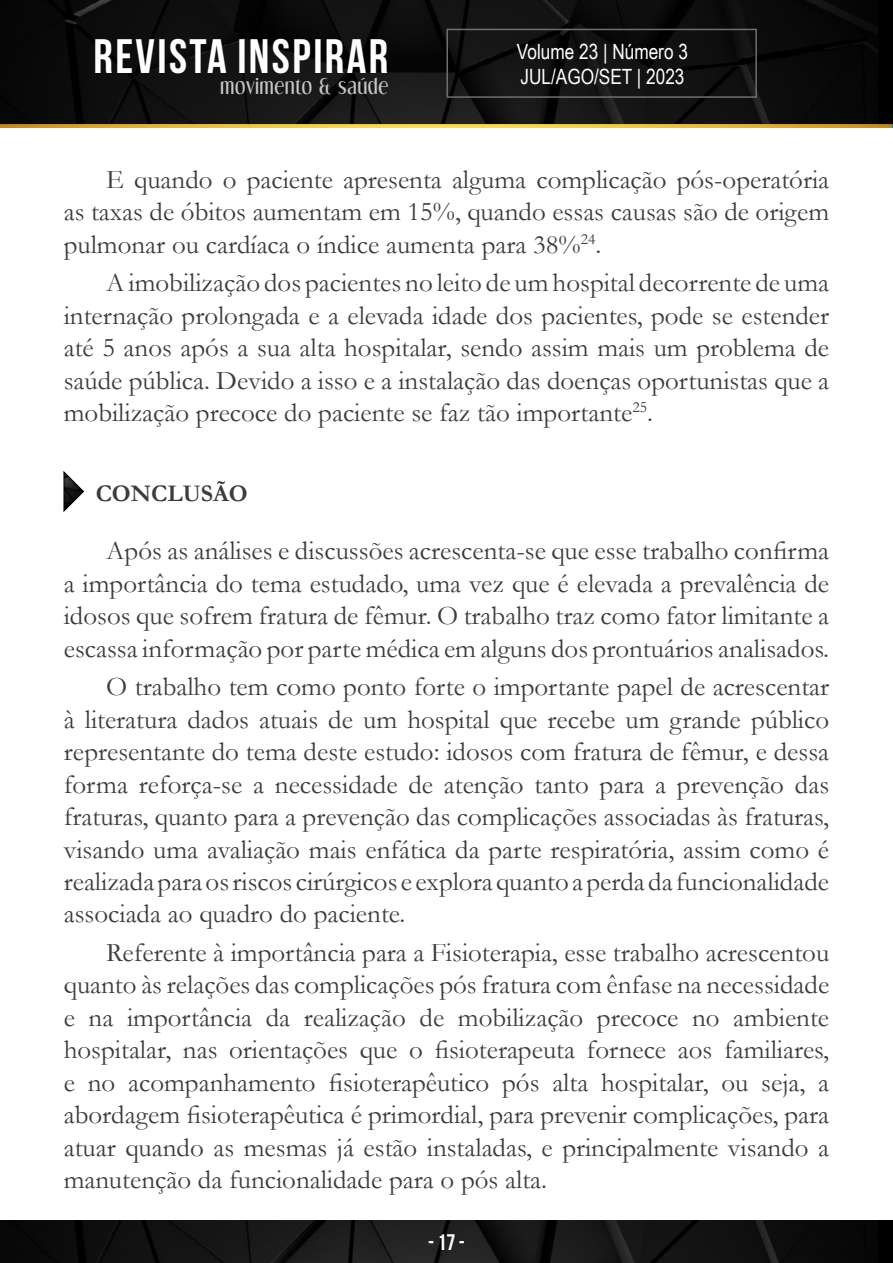
<style>
.page{position:relative;width:893px;height:1263px;background:#fff}
.page>*{position:absolute;margin:0;border:0;box-sizing:border-box;transform-origin:0 0}
.t1{font:700 48.3px "Bebas Neue";letter-spacing:.05em;color:#fff}
.t2{font:27px/32.4px "Garamond";color:#3c3c3b;text-align:justify}
.t3{font:700 24px "Garamond";color:#3c3c3b}
.t4{font:700 22.5px "Bebas Neue";color:#fff}
.t5{font:21px/25.2px "Arial Narrow";color:#fff}
.t6{font:18.9px "Dream Orphans";letter-spacing:.05em;color:#c6c6c6}
</style>
<div class="page">
<img style="left:0;top:124px;width:891px;height:4px">
<img style="left:0;top:0;width:878px;height:124px">
<div style="left:446px;top:29px;width:311px;height:69px;border:2px solid #706f6f"></div>
<img style="left:0;top:1220px;width:878px;height:43px">
<svg style="left:64px;top:471px;width:20px;height:41px"></svg>
<h1 class="t1" style="left:94px;top:29px;width:296px">REVISTA INSPIRAR</h1>
<p class="t6" style="left:220px;top:75px;width:169px">movimento &amp; saúde</p>
<p class="t5" style="left:517px;top:38px;width:173px">Volume 23 | Número 3<br>JUL/AGO/SET | 2023</p>
<p class="t2" style="left:64px;top:162px;width:767px;text-indent:43px">E quando o paciente apresenta alguma complicação pós-operatória as taxas de óbitos aumentam em 15%, quando essas causas são de origem pulmonar ou cardíaca o índice aumenta para 38%<sup>24</sup>.</p>
<p class="t2" style="left:64px;top:266px;width:767px;text-indent:43px">A imobilização dos pacientes no leito de um hospital decorrente de uma internação prolongada e a elevada idade dos pacientes, pode se estender até 5 anos após a sua alta hospitalar, sendo assim mais um problema de saúde pública. Devido a isso e a instalação das doenças oportunistas que a mobilização precoce do paciente se faz tão importante<sup>25</sup>.</p>
<p class="t3" style="left:96px;top:477px;width:154px">CONCLUSÃO</p>
<p class="t2" style="left:64px;top:534px;width:767px;text-indent:43px">Após as análises e discussões acrescenta-se que esse trabalho confirma a importância do tema estudado, uma vez que é elevada a prevalência de idosos que sofrem fratura de fêmur. O trabalho traz como fator limitante a escassa informação por parte médica em alguns dos prontuários analisados.</p>
<p class="t2" style="left:64px;top:670px;width:767px;text-indent:43px">O trabalho tem como ponto forte o importante papel de acrescentar à literatura dados atuais de um hospital que recebe um grande público representante do tema deste estudo: idosos com fratura de fêmur, e dessa forma reforça-se a necessidade de atenção tanto para a prevenção das fraturas, quanto para a prevenção das complicações associadas às fraturas, visando uma avaliação mais enfática da parte respiratória, assim como é realizada para os riscos cirúrgicos e explora quanto a perda da funcionalidade associada ao quadro do paciente.</p>
<p class="t2" style="left:64px;top:936px;width:767px;text-indent:43px">Referente à importância para a Fisioterapia, esse trabalho acrescentou quanto às relações das complicações pós fratura com ênfase na necessidade e na importância da realização de mobilização precoce no ambiente hospitalar, nas orientações que o fisioterapeuta fornece aos familiares, e no acompanhamento fisioterapêutico pós alta hospitalar, ou seja, a abordagem fisioterapêutica é primordial, para prevenir complicações, para atuar quando as mesmas já estão instaladas, e principalmente visando a manutenção da funcionalidade para o pós alta.</p>
<p class="t4" style="left:428px;top:1230px;width:38px">- 17 -</p>
</div>
